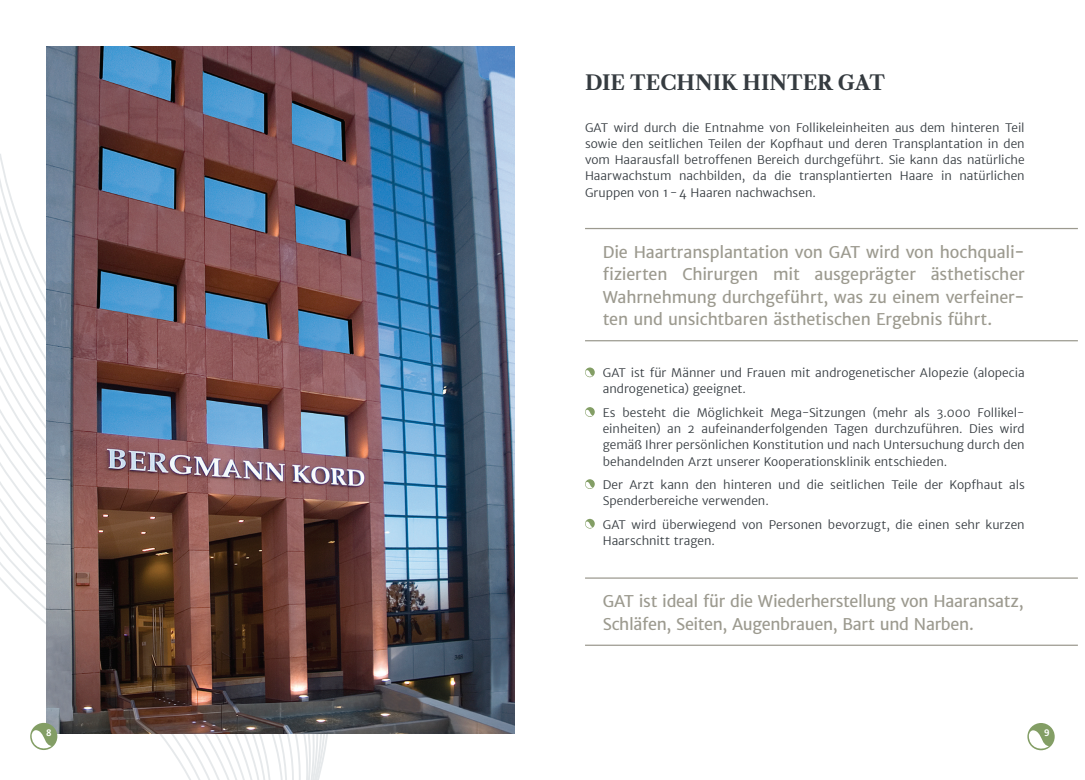
<style>
.page{position:relative;width:1085px;height:780px;background:#fff}
.page>*{position:absolute;margin:0;border:0;box-sizing:border-box;transform-origin:0 0}
.t1{font:700 20px "Libre Caslon Text";color:#353b40}
.t2{font:16.25px/22.5px "Merriweather Sans";letter-spacing:-.015em;color:#9c9a8f;text-align:justify}
.t3{font:300 11.88px/16.2px "Merriweather Sans";color:#353b40}
.t4{font:600 10.75px "Graublau Sans";color:#fff}
</style>
<div class="page">
<svg style="left:0;top:253px;width:311px;height:527px"></svg>
<hr style="left:585px;top:228px;width:492px;height:1px;background:#9c9a8f">
<hr style="left:585px;top:340px;width:492px;height:1px;background:#9c9a8f">
<img style="left:46px;top:46px;width:468px;height:687px">
<svg style="left:1027px;top:723px;width:27px;height:28px"></svg>
<svg style="left:30px;top:722px;width:27px;height:29px"></svg>
<svg style="left:585px;top:367px;width:9px;height:11px"></svg>
<svg style="left:585px;top:407px;width:9px;height:10px"></svg>
<svg style="left:585px;top:479px;width:9px;height:10px"></svg>
<svg style="left:585px;top:519px;width:9px;height:10px"></svg>
<hr style="left:585px;top:644px;width:492px;height:1px;background:#9c9a8f">
<hr style="left:585px;top:577px;width:492px;height:1px;background:#9c9a8f">
<h1 class="t1" style="left:585px;top:71px;width:301px">DIE TECHNIK HINTER GAT</h1>
<p class="t3" style="left:585px;top:119px;width:441px;text-align:justify">GAT wird durch die Entnahme von Follikeleinheiten aus dem hinteren Teil sowie den seitlichen Teilen der Kopfhaut und deren Transplantation in den vom Haarausfall betroffenen Bereich durchgeführt. Sie kann das natürliche Haarwachstum nachbilden, da die transplantierten Haare in natürlichen Gruppen von 1-4 Haaren nachwachsen.</p>
<h2 class="t2" style="left:602px;top:240px;width:423px">Die Haartransplantation von GAT wird von hochquali&shy;fizierten Chirurgen mit ausgeprägter ästhetischer Wahrnehmung durchgeführt, was zu einem verfeiner&shy;ten und unsichtbaren ästhetischen Ergebnis führt.</h2>
<p class="t3" style="left:602px;top:365px;width:423px">GAT ist für Männer und Frauen mit androgenetischer Alopezie (alopecia androgenetica) geeignet.</p>
<p class="t3" style="left:602px;top:404px;width:423px;text-align:justify">Es besteht die Möglichkeit Mega-Sitzungen (mehr als 3.000 Follikel&shy;einheiten) an 2 aufeinanderfolgenden Tagen durchzuführen. Dies wird gemäß Ihrer persönlichen Konstitution und nach Untersuchung durch den behandelnden Arzt unserer Kooperationsklinik entschieden.</p>
<p class="t3" style="left:602px;top:476px;width:423px">Der Arzt kann den hinteren und die seitlichen Teile der Kopfhaut als<br>Spenderbereiche verwenden.</p>
<p class="t3" style="left:602px;top:516px;width:423px">GAT wird überwiegend von Personen bevorzugt, die einen sehr kurzen<br>Haarschnitt tragen.</p>
<h2 class="t2" style="left:602px;top:590px;width:422px">GAT ist ideal für die Wiederherstellung von Haaransatz,<br>Schläfen, Seiten, Augenbrauen, Bart und Narben.</h2>
<p class="t4" style="left:46px;top:725px;width:7px">8</p>
<p class="t4" style="left:1043px;top:726px;width:7px">9</p>
</div>
